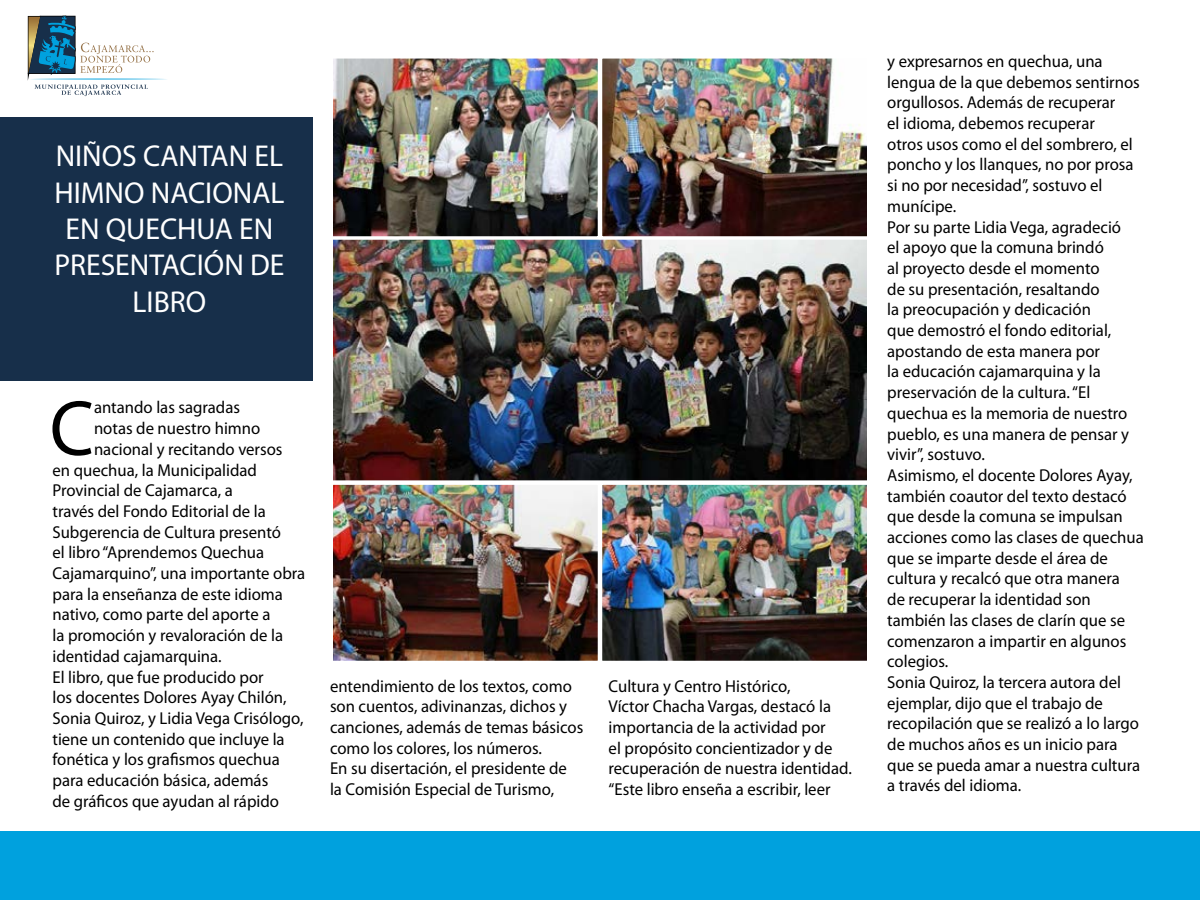
<style>
.page{position:relative;width:1200px;height:900px;background:#fff}
.page>*{position:absolute;margin:0;border:0;box-sizing:border-box;transform-origin:0 0}
.t1{font:78.6px "Myriad Pro";color:#000}
.t2{font:30.3px/36.3px "Myriad Pro";color:#fff;text-align:center}
.t3{font:17.25px/20.7px "Myriad Pro";color:#000}
</style>
<div class="page">
<div style="left:0;top:831px;width:1200px;height:69px;background:#00a1de"></div>
<div style="left:0;top:117px;width:313px;height:263px;background:#172f4a"></div>
<img style="left:603px;top:486px;width:263px;height:174px">
<div style="left:599px;top:482px;width:271px;height:182px;border:3px solid #fff"></div>
<img style="left:334px;top:486px;width:263px;height:174px">
<div style="left:330px;top:482px;width:271px;height:182px;border:3px solid #fff"></div>
<img style="left:334px;top:241px;width:532px;height:238px">
<div style="left:330px;top:237px;width:540px;height:246px;border:3px solid #fff"></div>
<img style="left:603px;top:60px;width:263px;height:175px">
<div style="left:599px;top:56px;width:271px;height:183px;border:3px solid #fff"></div>
<img style="left:334px;top:60px;width:263px;height:175px">
<div style="left:330px;top:56px;width:271px;height:183px;border:3px solid #fff"></div>
<svg style="left:27px;top:15px;width:140px;height:82px"></svg>
<h2 class="t2" style="left:54px;top:138px;width:232px">NIÑOS CANTAN EL<br>HIMNO NACIONAL<br>EN QUECHUA EN<br>PRESENTACIÓN DE<br>LIBRO</h2>
<h1 class="t1" style="left:50px;top:380px;width:46px">C</h1>
<p class="t3" style="left:94px;top:397px;width:148px">antando las sagradas</p>
<p class="t3" style="left:94px;top:418px;width:168px">notas de nuestro himno</p>
<p class="t3" style="left:94px;top:438px;width:190px">nacional y recitando versos</p>
<p class="t3" style="left:52px;top:459px;width:206px">en quechua, la Municipalidad</p>
<p class="t3" style="left:52px;top:480px;width:182px">Provincial de Cajamarca, a</p>
<p class="t3" style="left:52px;top:501px;width:215px">través del Fondo Editorial de la</p>
<p class="t3" style="left:52px;top:521px;width:230px">Subgerencia de Cultura presentó</p>
<p class="t3" style="left:52px;top:542px;width:213px">el libro “Aprendemos Quechua</p>
<p class="t3" style="left:52px;top:563px;width:254px">Cajamarquino”, una importante obra</p>
<p class="t3" style="left:52px;top:583px;width:232px">para la enseñanza de este idioma</p>
<p class="t3" style="left:52px;top:604px;width:219px">nativo, como parte del aporte a</p>
<p class="t3" style="left:52px;top:625px;width:232px">la promoción y revaloración de la</p>
<p class="t3" style="left:52px;top:645px;width:171px">identidad cajamarquina.</p>
<p class="t3" style="left:52px;top:666px;width:213px">El libro, que fue producido por</p>
<p class="t3" style="left:52px;top:687px;width:236px">los docentes Dolores Ayay Chilón,</p>
<p class="t3" style="left:52px;top:708px;width:253px">Sonia Quiroz, y Lidia Vega Crisólogo,</p>
<p class="t3" style="left:52px;top:728px;width:234px">tiene un contenido que incluye la</p>
<p class="t3" style="left:52px;top:749px;width:229px">fonética y los grafismos quechua</p>
<p class="t3" style="left:52px;top:770px;width:217px">para educación básica, además</p>
<p class="t3" style="left:52px;top:790px;width:228px">de gráficos que ayudan al rápido</p>
<p class="t3" style="left:330px;top:675px;width:255px">entendimiento de los textos, como son cuentos, adivinanzas, dichos y canciones, además de temas básicos como los colores, los números.<br>En su disertación, el presidente de la Comisión Especial de Turismo,</p>
<p class="t3" style="left:609px;top:675px;width:245px">Cultura y Centro Histórico,<br>Víctor Chacha Vargas, destacó la importancia de la actividad por<br>el propósito concientizador y de recuperación de nuestra identidad. “Este libro enseña a escribir, leer</p>
<p class="t3" style="left:887px;top:51px;width:258px">y expresarnos en quechua, una lengua de la que debemos sentirnos orgullosos. Además de recuperar<br>el idioma, debemos recuperar<br>otros usos como el del sombrero, el poncho y los llanques, no por prosa si no por necesidad”, sostuvo el munícipe.<br>Por su parte Lidia Vega, agradeció<br>el apoyo que la comuna brindó<br>al proyecto desde el momento<br>de su presentación, resaltando<br>la preocupación y dedicación<br>que demostró el fondo editorial, apostando de esta manera por<br>la educación cajamarquina y la preservación de la cultura. “El quechua es la memoria de nuestro pueblo, es una manera de pensar y vivir”, sostuvo.<br>Asimismo, el docente Dolores Ayay, también coautor del texto destacó que desde la comuna se impulsan acciones como las clases de quechua que se imparte desde el área de cultura y recalcó que otra manera<br>de recuperar la identidad son también las clases de clarín que se comenzaron a impartir en algunos colegios.<br>Sonia Quiroz, la tercera autora del ejemplar, dijo que el trabajo de recopilación que se realizó a lo largo de muchos años es un inicio para que se pueda amar a nuestra cultura a través del idioma.</p>
</div>
